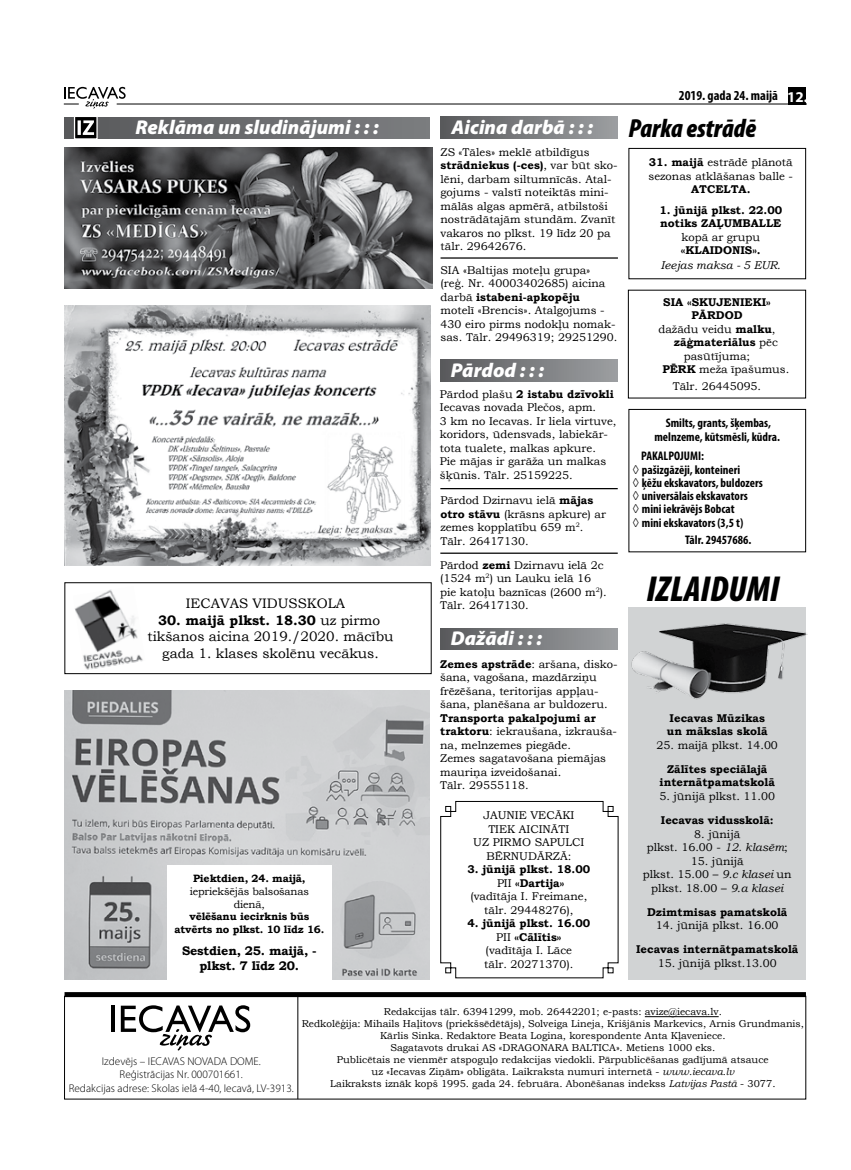
<style>
.page{position:relative;width:851px;height:1170px;background:#fff}
.page>*{position:absolute;margin:0;border:0;box-sizing:border-box;transform-origin:0 0}
.t1{font:italic 900 condensed 36.25px "Myriad Pro";color:#000}
.t2{font:italic 900 condensed 26.25px "Myriad Pro";color:#000}
.t3{font:italic 900 20px "Myriad Pro";color:#fff}
.t4{font:13.75px/16.5px "Bookman Old Style";color:#000;text-align:center}
.t5{font:700 condensed 13.75px "Myriad Pro";color:#000}
.t6{font:700 condensed 12.5px/13.4px "Myriad Pro";color:#000;text-align:center}
.t7{font:700 12.5px/15px "Bookman Old Style";letter-spacing:-.015em;color:#000;text-align:center}
.t8{font:11.25px/13.5px "Bookman Old Style";color:#000}
.t9{font:700 11.25px/13.5px "Bookman Old Style";color:#000}
.t10{font:300 11.25px/13.5px "Myriad Pro";color:#000;text-align:center}
.t11{font:italic 11.25px "Bookman Old Style";color:#000}
.t12{font:700 10.62px/12.8px "Bookman Old Style";letter-spacing:-.015em;color:#000;text-align:center}
.t13{font:10.62px/12.8px "Bookman Old Style";letter-spacing:-.015em;color:#000;text-align:center}
.t14{font:10px/12px "Bookman Old Style";color:#000;text-align:center}
.s1{font-stretch:normal;font-size:15px;color:#fff}
.s2{font-weight:700}
.s3{font-weight:400}
.s4{font-family:"Bookman Old Style";font-weight:400;font-stretch:normal}
.s5{font-style:italic}
</style>
<div class="page">
<hr style="left:117px;top:104px;width:689px;height:1px;background:#000">
<svg style="left:64px;top:87px;width:62px;height:22px"></svg>
<div style="left:788px;top:87px;width:18px;height:18px;background:#000"></div>
<hr style="left:297px;top:996px;width:1px;height:102px;background:#000">
<hr style="left:111px;top:1005px;width:4px;height:26px;background:#000">
<svg style="left:121px;top:1005px;width:129px;height:45px"></svg>
<hr style="left:644px;top:1016px;width:74px;height:1px;background:#000">
<div style="left:64px;top:992px;width:741px;height:5px;background:#000"></div>
<div style="left:64px;top:117px;width:366px;height:21px;background:linear-gradient(to right,#58595c,#7b7d7f)"></div>
<svg style="left:73px;top:117px;width:25px;height:22px"></svg>
<hr style="left:440px;top:257px;width:178px;height:1px;background:#000">
<hr style="left:440px;top:552px;width:177px;height:1px;background:#000">
<hr style="left:440px;top:488px;width:177px;height:1px;background:#000">
<div style="left:440px;top:628px;width:177px;height:21px;background:linear-gradient(to right,#595a5c,#9c9fa1)"></div>
<div style="left:440px;top:360px;width:177px;height:21px;background:linear-gradient(to right,#595a5c,#9c9fa1)"></div>
<div style="left:441px;top:117px;width:177px;height:21px;background:linear-gradient(to right,#595a5c,#9c9fa2)"></div>
<img style="left:64px;top:147px;width:368px;height:141px">
<img style="left:64px;top:305px;width:366px;height:261px">
<svg style="left:440px;top:801px;width:178px;height:177px"></svg>
<div style="left:628px;top:606px;width:177px;height:373px;background:#d1d3d4"></div>
<img style="left:631px;top:614px;width:176px;height:98px">
<img style="left:65px;top:690px;width:365px;height:289px">
<div style="left:167px;top:865px;width:165px;height:114px;background:#fff"></div>
<div style="left:64px;top:582px;width:367px;height:92px;border:1px solid #000"></div>
<img style="left:75px;top:589px;width:68px;height:81px">
<p class="t5" style="left:678px;top:87px;width:130px">2019. gada 24. maijā <span class="s1">12.</span></p>
<h3 class="t3" style="left:135px;top:116px;width:245px">Reklāma un sludinājumi : : :</h3>
<h2 class="t2" style="left:628px;top:114px;width:129px">Parka estrādē</h2>
<h3 class="t3" style="left:451px;top:116px;width:143px">Aicina darbā : : :</h3>
<p class="t4" style="left:186px;top:595px;width:161px">IECAVAS VIDUSSKOLA</p>
<p class="t4" style="left:147px;top:612px;width:247px"><span class="s2">30. maijā plkst. 18.30</span> uz pirmo tikšanos aicina 2019./2020. mācību gada 1. klases skolēnu vecākus.</p>
<p class="t12" style="left:193px;top:871px;width:114px">Piektdien, 24. maijā,</p>
<p class="t13" style="left:190px;top:884px;width:121px">iepriekšējās balsošanas dienā,</p>
<p class="t12" style="left:174px;top:910px;width:151px">vēlēšanu iecirknis būs atvērts no plkst. 10 līdz 16.</p>
<p class="t7" style="left:182px;top:943px;width:136px">Sestdien, 25. maijā, - plkst. 7 līdz 20.</p>
<p class="t8" style="left:440px;top:145px;width:179px">ZS «Tāles» meklē atbildīgus <span class="s2">strādniekus (-ces)</span>, var būt sko&shy;lēni, darbam siltumnīcās. Atal&shy;gojums - valstī noteiktās mini&shy;mālās algas apmērā, atbilstoši nostrādātajām stundām. Zvanīt vakaros no plkst. 19 līdz 20 pa tālr. 29642676.</p>
<p class="t8" style="left:440px;top:263px;width:178px">SIA «Baltijas moteļu grupa»<br>(reģ. Nr. 40003402685) aicina darbā <span class="s2">istabeni-apkopēju<br></span>motelī «Brencis». Atalgojums -<br>430 eiro pirms nodokļu nomak&shy;sas. Tālr. 29496319; 29251290.</p>
<h3 class="t3" style="left:450px;top:359px;width:95px">Pārdod : : :</h3>
<p class="t8" style="left:440px;top:387px;width:178px">Pārdod plašu <span class="s2">2 istabu dzīvokli<br></span>Iecavas novada Plečos, apm.<br>3 km no Iecavas. Ir liela virtuve, koridors, ūdensvads, labiekār&shy;tota tualete, malkas apkure.<br>Pie mājas ir garāža un malkas šķūnis. Tālr. 25159225.</p>
<p class="t8" style="left:440px;top:493px;width:167px">Pārdod Dzirnavu ielā <span class="s2">mājas otro stāvu</span> (krāsns apkure) ar zemes kopplatību 659 m<sup>2</sup>.<br>Tālr. 26417130.</p>
<p class="t8" style="left:440px;top:558px;width:168px">Pārdod <span class="s2">zemi</span> Dzirnavu ielā 2c (1524 m<sup>2</sup>) un Lauku ielā 16 pie katoļu baznīcas (2600 m<sup>2</sup>).<br>Tālr. 26417130.</p>
<h3 class="t3" style="left:451px;top:627px;width:93px">Dažādi : : :</h3>
<p class="t8" style="left:440px;top:657px;width:179px"><span class="s2">Zemes apstrāde</span>: aršana, disko&shy;šana, vagošana, mazdārziņu frēzēšana, teritorijas appļau&shy;šana, planēšana ar buldozeru.</p>
<p class="t8" style="left:440px;top:711px;width:178px"><span class="s2">Transporta pakalpojumi ar traktoru</span>: iekraušana, izkrauša&shy;na, melnzemes piegāde.<br>Zemes sagatavošana piemājas mauriņa izveidošanai.<br>Tālr. 29555118.</p>
<p class="t8" style="left:473px;top:808px;width:113px;text-align:center">JAUNIE VECĀKI<br>TIEK AICINĀTI<br>UZ PIRMO SAPULCI<br>BĒRNUDĀRZĀ:</p>
<p class="t8" style="left:467px;top:862px;width:124px;text-align:center"><span class="s2">3. jūnijā plkst. 18.00<br></span>PII <span class="s2">«Dartija»<br></span>(vadītāja I. Freimane, tālr. 29448276),</p>
<p class="t8" style="left:467px;top:916px;width:124px;text-align:center"><span class="s2">4. jūnijā plkst. 16.00<br></span>PII <span class="s2">«Cālītis»<br></span>(vadītāja I. Lāce<br>tālr. 20271370).</p>
<p class="t8" style="left:648px;top:156px;width:146px"><span class="s2">31. maijā</span> estrādē plānotā sezonas atklāšanas balle -</p>
<p class="t9" style="left:691px;top:182px;width:61px">ATCELTA.</p>
<p class="t9" style="left:659px;top:203px;width:124px">1. jūnijā plkst. 22.00 notiks ZAĻUMBALLE</p>
<p class="t8" style="left:681px;top:230px;width:80px">kopā ar grupu</p>
<p class="t9" style="left:680px;top:244px;width:81px">«KLAIDONIS».</p>
<p class="t11" style="left:660px;top:257px;width:121px">Ieejas maksa - 5 EUR.</p>
<p class="t9" style="left:663px;top:295px;width:109px">SIA «SKUJENIEKI»</p>
<p class="t9" style="left:691px;top:308px;width:52px">PĀRDOD</p>
<p class="t8" style="left:658px;top:322px;width:118px">dažādu veidu <span class="s2">malku</span>,</p>
<p class="t9" style="left:673px;top:335px;width:105px">zāģmateriālus <span class="s3">pēc</span></p>
<p class="t8" style="left:683px;top:349px;width:68px">pasūtījuma;</p>
<p class="t8" style="left:662px;top:363px;width:128px"><span class="s2">PĒRK</span> meža īpašumus.</p>
<p class="t8" style="left:672px;top:380px;width:90px">Tālr. 26445095.</p>
<p class="t6" style="left:654px;top:416px;width:127px;line-height:13.8px">Smilts, grants, šķembas, melnzeme, kūtsmēsli, kūdra.</p>
<p class="t6" style="left:632px;top:449px;width:132px;text-align:left;text-indent:8px">PAKALPOJUMI:<br><span class="s4">◊</span> pašizgāzēji, konteineri<br><span class="s4">◊</span> ķēžu ekskavators, buldozers <span class="s4">◊</span> universālais ekskavators<br><span class="s4">◊</span> mini iekrāvējs Bobcat<br><span class="s4">◊</span> mini ekskavators (3,5 t)</p>
<p class="t6" style="left:685px;top:533px;width:68px">Tālr. 29457686.</p>
<h1 class="t1" style="left:646px;top:569px;width:134px">IZLAIDUMI</h1>
<p class="t9" style="left:666px;top:711px;width:102px">Iecavas Mūzikas un mākslas skolā</p>
<p class="t8" style="left:656px;top:738px;width:123px">25. maijā plkst. 14.00</p>
<p class="t9" style="left:659px;top:762px;width:117px;text-align:center">Zālītes speciālajā internātpamatskolā</p>
<p class="t8" style="left:659px;top:789px;width:117px">5. jūnijā plkst. 11.00</p>
<p class="t9" style="left:660px;top:813px;width:114px">Iecavas vidusskolā:</p>
<p class="t8" style="left:646px;top:827px;width:143px;text-align:center">8. jūnijā<br>plkst. 16.00 - <span class="s5">12. klasēm</span>;</p>
<p class="t8" style="left:642px;top:854px;width:150px;text-align:center">15. jūnijā<br>plkst. 15.00 – <span class="s5">9.c klasei</span> un plkst. 18.00 – <span class="s5">9.a klasei</span></p>
<p class="t9" style="left:647px;top:905px;width:142px">Dzimtmisas pamatskolā</p>
<p class="t8" style="left:655px;top:918px;width:124px">14. jūnijā plkst. 16.00</p>
<p class="t9" style="left:636px;top:942px;width:164px">Iecavas internātpamatskolā</p>
<p class="t8" style="left:657px;top:956px;width:121px">15. jūnijā plkst.13.00</p>
<p class="t10" style="left:69px;top:1054px;width:226px">Izdevējs – IECAVAS NOVADA DOME.<br>Reģistrācijas Nr. 000701661.<br>Redakcijas adrese: Skolas ielā 4-40, Iecavā, LV-3913.</p>
<p class="t14" style="left:301px;top:1005px;width:503px">Redakcijas tālr. 63941299, mob. 26442201; e-pasts: avize@iecava.lv.<br>Redkolēģija: Mihails Haļitovs (priekšsēdētājs), Solveiga Lineja, Krišjānis Markevics, Arnis Grundmanis, Kārlis Sinka. Redaktore Beata Logina, korespondente Anta Kļaveniece.<br>Sagatavots drukai AS «DRAGONARA BALTICA». Metiens 1000 eks.<br>Publicētais ne vienmēr atspoguļo redakcijas viedokli. Pārpublicēšanas gadījumā atsauce<br>uz «Iecavas Ziņām» obligāta. Laikraksta numuri internetā - <span class="s5">www.iecava.lv<br></span>Laikraksts iznāk kopš 1995. gada 24. februāra. Abonēšanas indekss <span class="s5">Latvijas Pastā</span> - 3077.</p>
</div>
